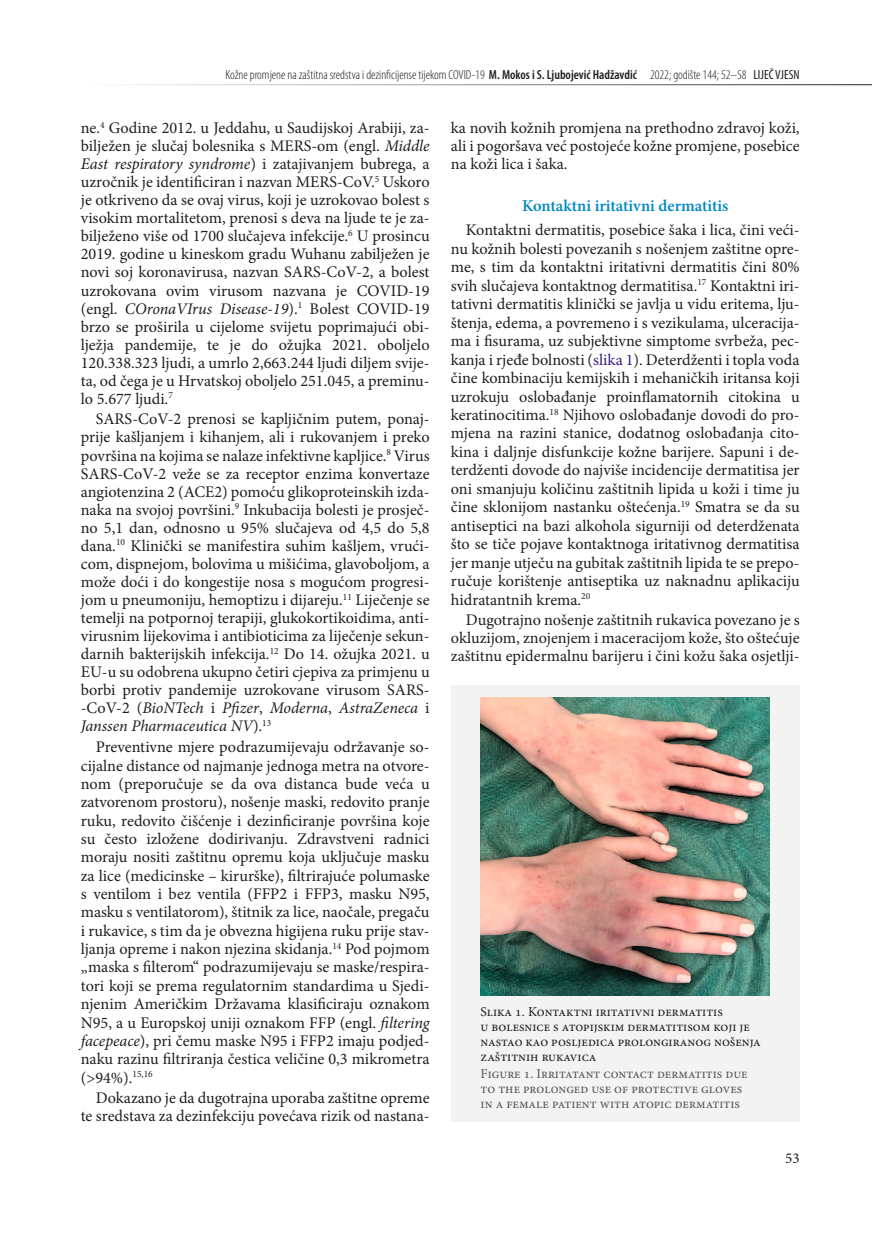
<style>
.page{position:relative;width:872px;height:1234px;background:#fff}
.page>*{position:absolute;margin:0;border:0;box-sizing:border-box;transform-origin:0 0}
.t1{font:600 16.5px "Minion Pro";color:#0087c5}
.t2{font:16.2px/18px "Minion Pro";color:#1f1e1f;text-align:justify}
.t3{font:15px "Minion Pro";color:#1f1e1f}
.t4{font:13.5px/15px "Minion Pro";color:#1f1e1f}
.t5{font:13.5px/15px "Minion Pro";color:#565557}
.t6{font:300 condensed 13.2px "Myriad Pro";color:#1f1e1f}
.s1{font-weight:600}
.s2{font-weight:400}
.s3{font-style:italic}
.s4{color:#371d7c}
</style>
<div class="page">
<hr style="left:81px;top:84px;width:791px;height:1px;background:#1f1e1f">
<div style="left:451px;top:685px;width:348px;height:435px;background:#f3f3f3"></div>
<img style="left:480px;top:697px;width:290px;height:298px">
<p class="t6" style="left:225px;top:67px;width:576px">Kožne promjene na zaštitna sredstva i dezinficijense tijekom COVID-19 <span class="s1">M. Mokos i S. Ljubojević Hadžavdić</span> 2022; godište 144; 52–58 <span class="s2">LIJEČ VJESN</span></p>
<p class="t2" style="left:81px;top:119px;width:350px">ne.<sup>4</sup> Godine 2012. u Jeddahu, u Saudijskoj Arabiji, za&shy;bilježen je slučaj bolesnika s MERS-om (engl. <span class="s3">Middle East respiratory syndrome</span>) i zatajivanjem bubrega, a uzročnik je identificiran i nazvan MERS-CoV.<sup>5</sup> Uskoro je otkriveno da se ovaj virus, koji je uzrokovao bolest s visokim mortalitetom, prenosi s deva na ljude te je za&shy;bilježeno više od 1700 slučajeva infekcije.<sup>6</sup> U prosincu 2019. godine u kineskom gradu Wuhanu zabilježen je novi soj koronavirusa, nazvan SARS-CoV-2, a bolest uzrokovana ovim virusom nazvana je COVID-19 (engl. <span class="s3">COronaVIrus Disease-19</span>).<sup>1</sup> Bolest COVID-19 brzo se proširila u cijelome svijetu poprimajući obi&shy;lježja pandemije, te je do ožujka 2021. oboljelo 120.338.323 ljudi, a umrlo 2,663.244 ljudi diljem svije&shy;ta, od čega je u Hrvatskoj oboljelo 251.045, a preminu&shy;lo 5.677 ljudi.<sup>7</sup></p>
<p class="t2" style="left:81px;top:410px;width:350px;text-indent:15px">SARS-CoV-2 prenosi se kapljičnim putem, ponaj&shy;prije kašljanjem i kihanjem, ali i rukovanjem i preko površina na kojima se nalaze infektivne kapljice.<sup>8</sup> Virus SARS-CoV-2 veže se za receptor enzima konvertaze angiotenzina 2 (ACE2) pomoću glikoproteinskih izda&shy;naka na svojoj površini.<sup>9</sup> Inkubacija bolesti je prosječ&shy;no 5,1 dan, odnosno u 95% slučajeva od 4,5 do 5,8 dana.<sup>10</sup> Klinički se manifestira suhim kašljem, vrući&shy;com, dispnejom, bolovima u mišićima, glavoboljom, a može doći i do kongestije nosa s mogućom progresi&shy;jom u pneumoniju, hemoptizu i dijareju.<sup>11</sup> Liječenje se temelji na potpornoj terapiji, glukokortikoidima, anti&shy;virusnim lijekovima i antibioticima za liječenje sekun&shy;darnih bakterijskih infekcija.<sup>12</sup> Do 14. ožujka 2021. u EU-u su odobrena ukupno četiri cjepiva za primjenu u borbi protiv pandemije uzrokovane virusom SARS--CoV-2 (<span class="s3">BioNTech</span> i <span class="s3">Pfizer</span>, <span class="s3">Moderna</span>, <span class="s3">AstraZeneca</span> i <span class="s3">Janssen Pharmaceutica NV</span>).<sup>13</sup></p>
<p class="t2" style="left:81px;top:737px;width:350px;text-indent:15px">Preventivne mjere podrazumijevaju održavanje so&shy;cijalne distance od najmanje jednoga metra na otvore&shy;nom (preporučuje se da ova distanca bude veća u zatvorenom prostoru), nošenje maski, redovito pranje ruku, redovito čišćenje i dezinficiranje površina koje su često izložene dodirivanju. Zdravstveni radnici moraju nositi zaštitnu opremu koja uključuje masku za lice (medicinske – kirurške), filtrirajuće polumaske s ventilom i bez ventila (FFP2 i FFP3, masku N95, masku s ventilatorom), štitnik za lice, naočale, pregaču i rukavice, s tim da je obvezna higijena ruku prije stav&shy;ljanja opreme i nakon njezina skidanja.<sup>14</sup> Pod pojmom „maska s filterom“ podrazumijevaju se maske/respira&shy;tori koji se prema regulatornim standardima u Sjedi&shy;njenim Američkim Državama klasificiraju oznakom N95, a u Europskoj uniji oznakom FFP (engl. <span class="s3">filtering facepeace</span>), pri čemu maske N95 i FFP2 imaju podjed&shy;naku razinu filtriranja čestica veličine 0,3 mikrometra (&gt;94%).<sup>15,16</sup></p>
<p class="t2" style="left:81px;top:1088px;width:350px;text-align:right">Dokazano je da dugotrajna uporaba zaštitne opreme te sredstava za dezinfekciju povećava rizik od nastana-</p>
<p class="t2" style="left:451px;top:119px;width:350px">ka novih kožnih promjena na prethodno zdravoj koži, ali i pogoršava već postojeće kožne promjene, posebice na koži lica i šaka.</p>
<p class="t1" style="left:522px;top:194px;width:208px">Kontaktni iritativni dermatitis</p>
<p class="t2" style="left:451px;top:221px;width:350px;line-height:18.5px;text-indent:15px">Kontaktni dermatitis, posebice šaka i lica, čini veći&shy;nu kožnih bolesti povezanih s nošenjem zaštitne opre&shy;me, s tim da kontaktni iritativni dermatitis čini 80% svih slučajeva kontaktnog dermatitisa.<sup>17</sup> Kontaktni iri&shy;tativni dermatitis klinički se javlja u vidu eritema, lju&shy;štenja, edema, a povremeno i s vezikulama, ulceracija&shy;ma i fisurama, uz subjektivne simptome svrbeža, pec&shy;kanja i rjeđe bolnosti (<span class="s4">slika 1</span>). Deterdženti i topla voda čine kombinaciju kemijskih i mehaničkih iritansa koji uzrokuju oslobađanje proinflamatornih citokina u keratinocitima.<sup>18</sup> Njihovo oslobađanje dovodi do pro&shy;mjena na razini stanice, dodatnog oslobađanja cito&shy;kina i daljnje disfunkcije kožne barijere. Sapuni i de&shy;terdženti dovode do najviše incidencije dermatitisa jer oni smanjuju količinu zaštitnih lipida u koži i time ju čine sklonijom nastanku oštećenja.<sup>19</sup> Smatra se da su antiseptici na bazi alkohola sigurniji od deterdženata što se tiče pojave kontaktnoga iritativnog dermatitisa jer manje utječu na gubitak zaštitnih lipida te se prepo&shy;ručuje korištenje antiseptika uz naknadnu aplikaciju hidratantnih krema.<sup>20</sup></p>
<p class="t2" style="left:451px;top:610px;width:350px;text-indent:15px">Dugotrajno nošenje zaštitnih rukavica povezano je s okluzijom, znojenjem i maceracijom kože, što oštećuje zaštitnu epidermalnu barijeru i čini kožu šaka osjetlji-</p>
<p class="t4" style="left:480px;top:1004px;width:282px">Slika 1. Kontaktni iritativni dermatitis<br>u bolesnice s atopijskim dermatitisom koji je nastao kao posljedica prolongiranog nošenja zaštitnih rukavica</p>
<p class="t5" style="left:480px;top:1066px;width:268px">Figure 1. Irritatant contact dermatitis due to the prolonged use of protective gloves in a female patient with atopic dermatitis</p>
<p class="t3" style="left:785px;top:1147px;width:16px">53</p>
</div>
